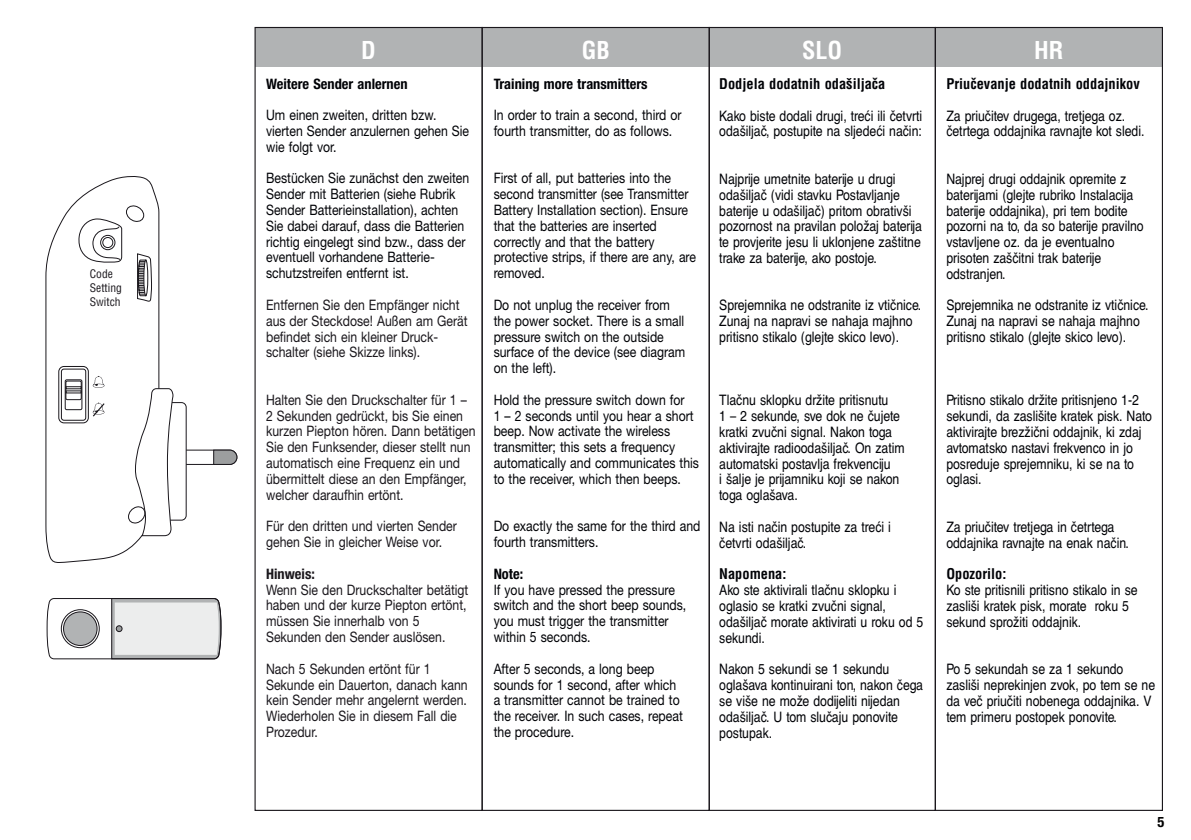
<style>
.page{position:relative;width:1191px;height:840px;background:#fff}
.page>*{position:absolute;margin:0;border:0;box-sizing:border-box;transform-origin:0 0}
.t1{font:700 condensed 24px "Helvetica";color:#fff}
.t2{font:14.4px/15.8px "Helvetica LTCE";color:#000206;scale:.85 1}
.t3{font:14.4px/15.8px "Helvetica Neue";color:#000206;scale:.85 1}
.t4{font:14.4px/15.8px "Helvetica Neue";color:#1a171c;scale:.85 1}
.t5{font:700 condensed 14.4px "Helvetica LTCE";color:#000206}
.t6{font:700 condensed 14.4px "Helvetica Neue";color:#000206}
.t7{font:700 condensed 14.4px "Helvetica Neue";color:#1a171c}
.t8{font:700 condensed 14.4px "Helvetica Neue";color:#000}
.t9{font:condensed 11.6px/13.8px "Helvetica";color:#1a171c}
</style>
<div class="page">
<div style="left:255px;top:27px;width:907px;height:39px;background:#b1b3b4"></div>
<div style="left:934px;top:27px;width:229px;height:783px;border:1px solid #1a171c"></div>
<svg style="left:46px;top:598px;width:175px;height:61px"></svg>
<div style="left:154px;top:449px;width:83px;height:15px;border:1px solid #1a171c;border-radius:7px"></div>
<svg style="left:213px;top:449px;width:25px;height:16px"></svg>
<svg style="left:45px;top:176px;width:115px;height:387px"></svg>
<div style="left:58px;top:366px;width:31px;height:57px;border:1px solid #1a171c;border-radius:5px"></div>
<div style="left:61px;top:368px;width:25px;height:52px;border:1px solid #1a171c;border-radius:3px"></div>
<div style="left:65px;top:379px;width:17px;height:31px;border:1px solid #1a171c;border-radius:2px"></div>
<div style="left:65px;top:380px;width:17px;height:20px;border:1px solid #1a171c;border-radius:2px"></div>
<div style="left:65px;top:386px;width:17px;height:3px;border:1px solid #1a171c"></div>
<div style="left:65px;top:390px;width:17px;height:3px;border:1px solid #1a171c"></div>
<svg style="left:93px;top:376px;width:11px;height:11px"></svg>
<svg style="left:93px;top:402px;width:12px;height:14px"></svg>
<div style="left:158px;top:402px;width:28px;height:118px;background:#fff;border-radius:5px"></div>
<div style="left:157px;top:402px;width:30px;height:118px;border:1px solid #1a171c;border-radius:5px"></div>
<svg style="left:128px;top:387px;width:46px;height:149px"></svg>
<svg style="left:78px;top:205px;width:74px;height:96px"></svg>
<div style="left:100px;top:235px;width:15px;height:15px;border:1px solid #1a171c;border-radius:50%"></div>
<div style="left:102px;top:237px;width:11px;height:11px;border:1px solid #1a171c;border-radius:50%"></div>
<p class="t9" style="left:90px;top:266px;width:34px">Code<br>Setting<br>Switch</p>
<h1 class="t1" style="left:361px;top:35px;width:16px">D</h1>
<h1 class="t1" style="left:581px;top:35px;width:30px">GB</h1>
<h1 class="t1" style="left:802px;top:35px;width:42px">SLO</h1>
<h1 class="t1" style="left:1034px;top:35px;width:31px">HR</h1>
<p class="t6" style="left:266px;top:75px;width:143px">Weitere Sender anlernen</p>
<p class="t3" style="left:266px;top:107px;width:240px">Um einen zweiten, dritten bzw. vierten Sender anzulernen gehen Sie wie folgt vor.</p>
<p class="t3" style="left:266px;top:170px;width:241px">Bestücken Sie zunächst den zweiten Sender mit Batterien (siehe Rubrik Sender Batterieinstallation), achten Sie dabei darauf, dass die Batterien richtig eingelegt sind bzw., dass der eventuell vorhandene Batterie&shy;schutzstreifen entfernt ist.</p>
<p class="t4" style="left:266px;top:296px;width:238px">Entfernen Sie den Empfänger nicht aus der Steckdose! Außen am Gerät befindet sich ein kleiner Druck&shy;schalter (siehe Skizze links).</p>
<p class="t4" style="left:266px;top:391px;width:248px">Halten Sie den Druckschalter für 1 – 2 Sekunden gedrückt, bis Sie einen kurzen Piepton hören. Dann betätigen Sie den Funksender, dieser stellt nun automatisch eine Frequenz ein und übermittelt diese an den Empfänger, welcher daraufhin ertönt.</p>
<p class="t4" style="left:266px;top:518px;width:226px">Für den dritten und vierten Sender gehen Sie in gleicher Weise vor.</p>
<p class="t7" style="left:266px;top:564px;width:50px">Hinweis:</p>
<p class="t4" style="left:266px;top:581px;width:240px">Wenn Sie den Druckschalter betätigt haben und der kurze Piepton ertönt, müssen Sie innerhalb von 5<br>Sekunden den Sender auslösen.</p>
<p class="t4" style="left:266px;top:660px;width:239px">Nach 5 Sekunden ertönt für 1<br>Sekunde ein Dauerton, danach kann kein Sender mehr angelernt werden.<br>Wiederholen Sie in diesem Fall die<br>Prozedur.</p>
<p class="t5" style="left:719px;top:75px;width:168px">Dodjela dodatnih odašiljača</p>
<p class="t2" style="left:719px;top:108px;width:240px">Kako biste dodali drugi, treći ili četvrti odašiljač, postupite na sljedeći način:</p>
<p class="t2" style="left:719px;top:171px;width:240px">Najprije umetnite baterije u drugi odašiljač (vidi stavku Postavljanje baterije u odašiljač) pritom obrativši pozornost na pravilan položaj baterija te provjerite jesu li uklonjene zaštitne trake za baterije, ako postoje.</p>
<p class="t2" style="left:719px;top:297px;width:239px">Sprejemnika ne odstranite iz vtičnice.<br>Zunaj na napravi se nahaja majhno pritisno stikalo (glejte skico levo).</p>
<p class="t5" style="left:946px;top:75px;width:195px">Priučevanje dodatnih oddajnikov</p>
<p class="t2" style="left:946px;top:108px;width:235px">Za priučitev drugega, tretjega oz. četrtega oddajnika ravnajte kot sledi.</p>
<p class="t2" style="left:946px;top:171px;width:234px">Najprej drugi oddajnik opremite z baterijami (glejte rubriko Instalacija baterije oddajnika), pri tem bodite pozorni na to, da so baterije pravilno vstavljene oz. da je eventualno prisoten zaščitni trak baterije odstranjen.</p>
<p class="t2" style="left:946px;top:297px;width:239px">Sprejemnika ne odstranite iz vtičnice.<br>Zunaj na napravi se nahaja majhno pritisno stikalo (glejte skico levo).</p>
<p class="t6" style="left:494px;top:75px;width:155px">Training more transmitters</p>
<p class="t3" style="left:494px;top:107px;width:223px">In order to train a second, third or fourth transmitter, do as follows.</p>
<p class="t3" style="left:494px;top:170px;width:239px">First of all, put batteries into the second transmitter (see Transmitter<br>Battery Installation section). Ensure that the batteries are inserted correctly and that the battery protective strips, if there are any, are removed.</p>
<p class="t3" style="left:494px;top:296px;width:227px">Do not unplug the receiver from the power socket. There is a small pressure switch on the outside surface of the device (see diagram on the left).</p>
<p class="t3" style="left:494px;top:391px;width:243px">Hold the pressure switch down for<br>1 – 2 seconds until you hear a short beep. Now activate the wireless transmitter; this sets a frequency automatically and communicates this to the receiver, which then beeps.</p>
<p class="t3" style="left:494px;top:518px;width:245px">Do exactly the same for the third and fourth transmitters.</p>
<p class="t6" style="left:494px;top:564px;width:31px">Note:</p>
<p class="t3" style="left:494px;top:581px;width:228px">If you have pressed the pressure switch and the short beep sounds, you must trigger the transmitter within 5 seconds.</p>
<p class="t3" style="left:494px;top:660px;width:224px">After 5 seconds, a long beep sounds for 1 second, after which a transmitter cannot be trained to the receiver. In such cases, repeat the procedure.</p>
<p class="t2" style="left:946px;top:392px;width:244px">Pritisno stikalo držite pritisnjeno 1-2 sekundi, da zaslišite kratek pisk. Nato aktivirajte brezžični oddajnik, ki zdaj avtomatsko nastavi frekvenco in jo posreduje sprejemniku, ki se na to oglasi.</p>
<p class="t2" style="left:946px;top:518px;width:216px">Za priučitev tretjega in četrtega oddajnika ravnajte na enak način.</p>
<p class="t5" style="left:946px;top:564px;width:62px">Opozorilo:</p>
<p class="t2" style="left:946px;top:582px;width:226px">Ko ste pritisnili pritisno stikalo in se zasliši kratek pisk, morate roku 5 sekund sprožiti oddajnik.</p>
<p class="t2" style="left:946px;top:661px;width:247px">Po 5 sekundah se za 1 sekundo zasliši neprekinjen zvok, po tem se ne da več priučiti nobenega oddajnika. V tem primeru postopek ponovite.</p>
<p class="t2" style="left:719px;top:392px;width:220px">Tlačnu sklopku držite pritisnutu<br>1 – 2 sekunde, sve dok ne čujete kratki zvučni signal. Nakon toga aktivirajte radioodašiljač. On zatim automatski postavlja frekvenciju<br>i šalje je prijamniku koji se nakon toga oglašava.</p>
<p class="t2" style="left:719px;top:518px;width:203px">Na isti način postupite za treći i četvrti odašiljač.</p>
<p class="t5" style="left:719px;top:564px;width:69px">Napomena:</p>
<p class="t2" style="left:719px;top:582px;width:242px">Ako ste aktivirali tlačnu sklopku i oglasio se kratki zvučni signal, odašiljač morate aktivirati u roku od 5 sekundi.</p>
<p class="t2" style="left:719px;top:661px;width:241px">Nakon 5 sekundi se 1 sekundu oglašava kontinuirani ton, nakon čega se više ne može dodijeliti nijedan odašiljač. U tom slučaju ponovite postupak.</p>
<p class="t8" style="left:1157px;top:812px;width:8px">5</p>
</div>
